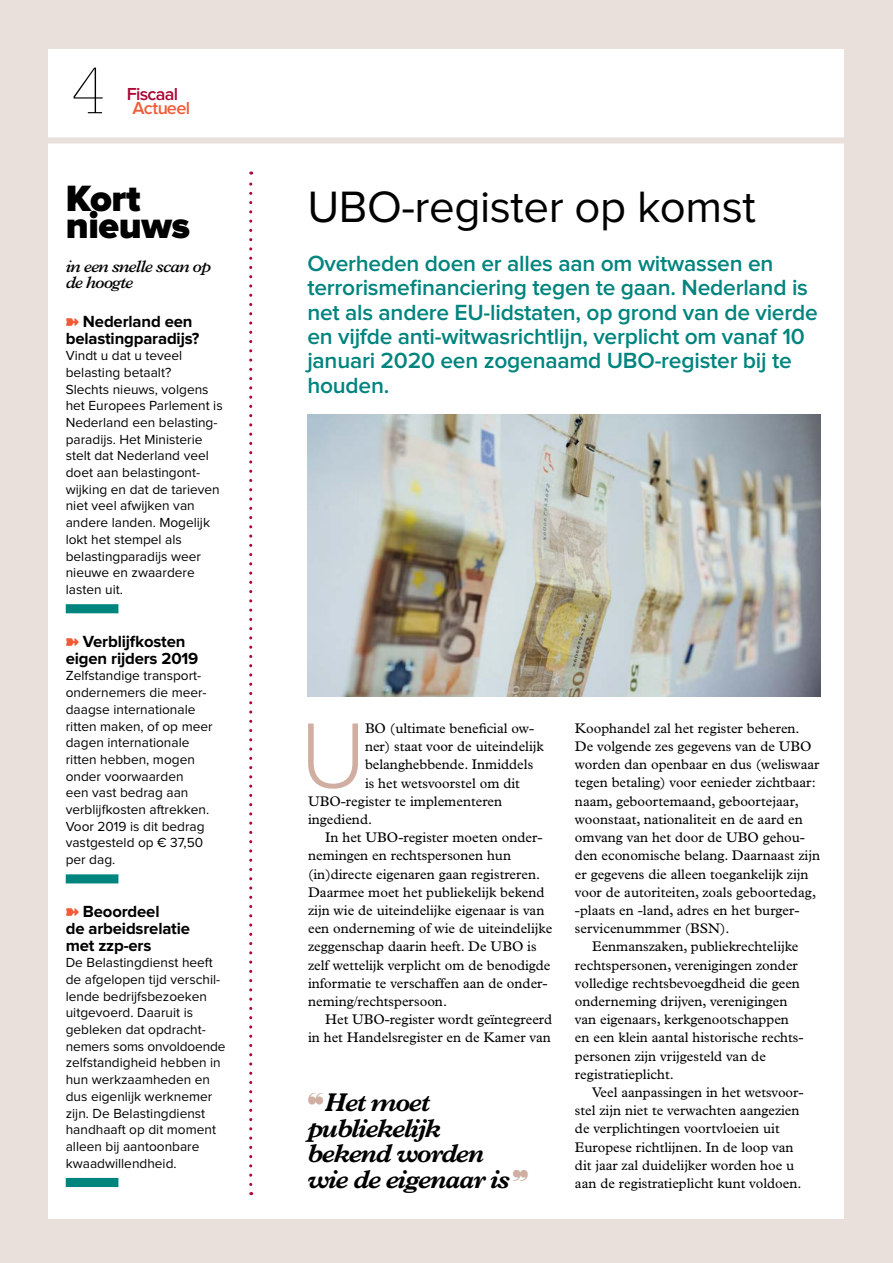
<style>
.page{position:relative;width:893px;height:1263px;background:#e9dfdb}
.page>*{position:absolute;margin:0;border:0;box-sizing:border-box;transform-origin:0 0}
.t1{font:300 96px "Proxima Nova";color:#d0afa2}
.t2{font:100 63.75px "Glypha LT Std";color:#000}
.t3{font:45.6px "Proxima Nova";letter-spacing:-.01em;color:#000}
.t4{font:900 37.95px/27.3px "Proxima Nova";letter-spacing:-.01em;color:#000}
.t5{font:italic 700 25.8px/25.8px "Plantin Std";letter-spacing:-.05em;color:#000}
.t6{font:600 22.8px/24.3px "Proxima Nova";letter-spacing:-.01em;color:#00847e}
.t7{font:600 18px/13.4px "Proxima Nova";letter-spacing:-.04em;color:#ab0635}
.t8{font:700 16.65px/16.6px "Proxima Nova";letter-spacing:-.01em;color:#000}
.t9{font:italic 600 16.65px/16.6px "Plantin Std";letter-spacing:-.05em;color:#000}
.t10{font:14.1px "Plantin Std";color:#000}
.t11{font:13.65px/16.6px "Proxima Nova";color:#000}
.s1{color:#f15b38}
.s2{color:#d0afa2}
</style>
<div class="page">
<div style="left:49px;top:49px;width:795px;height:1170px;background:#fff"></div>
<div style="left:0;top:137px;width:893px;height:6px;background:#e9dfdb"></div>
<svg style="left:249px;top:172px;width:3px;height:1012px"></svg>
<div style="left:66px;top:604px;width:52px;height:9px;background:#00847e"></div>
<div style="left:66px;top:874px;width:52px;height:9px;background:#00847e"></div>
<div style="left:66px;top:1178px;width:52px;height:9px;background:#00847e"></div>
<img style="left:307px;top:414px;width:513px;height:282px">
<p class="t2" style="left:72px;top:54px;width:33px">4</p>
<p class="t7" style="left:132px;top:88px;width:59px;text-indent:-6px">Fiscaal<br><span class="s1">Actueel</span></p>
<p class="t4" style="left:66px;top:186px;width:126px">Kort nieuws</p>
<p class="t9" style="left:66px;top:258px;width:147px">in een snelle scan op de hoogte</p>
<p class="t8" style="left:66px;top:314px;width:135px;text-indent:17px">Nederland een belastingparadijs?</p>
<p class="t11" style="left:66px;top:348px;width:158px">Vindt u dat u teveel belasting betaalt?<br>Slechts nieuws, volgens het Europees Parlement is<br>Nederland een belasting&shy;paradijs. Het Ministerie stelt dat Nederland veel doet aan belastingont&shy;wijking en dat de tarieven niet veel afwijken van andere landen. Mogelijk lokt het stempel als belastingparadijs weer nieuwe en zwaardere lasten uit.</p>
<p class="t8" style="left:66px;top:634px;width:134px;text-align:center">Verblijfkosten eigen rijders 2019</p>
<p class="t11" style="left:66px;top:668px;width:148px">Zelfstandige transport&shy;ondernemers die meer&shy;daagse internationale ritten maken, of op meer dagen internationale ritten hebben, mogen onder voorwaarden<br>een vast bedrag aan verblijfkosten aftrekken.<br>Voor 2019 is dit bedrag vastgesteld op € 37,50 per dag.</p>
<p class="t8" style="left:66px;top:904px;width:126px;text-indent:17px">Beoordeel<br>de arbeidsrelatie met zzp-ers</p>
<p class="t11" style="left:66px;top:955px;width:161px">De Belastingdienst heeft de afgelopen tijd verschil&shy;lende bedrijfsbezoeken uitgevoerd. Daaruit is gebleken dat opdracht&shy;nemers soms onvoldoende zelfstandigheid hebben in hun werkzaamheden en dus eigenlijk werknemer zijn. De Belastingdienst handhaaft op dit moment alleen bij aantoonbare kwaadwillendheid.</p>
<p class="t3" style="left:307px;top:186px;width:450px">UBO-register op komst</p>
<p class="t6" style="left:307px;top:252px;width:512px">Overheden doen er alles aan om witwassen en terrorismefinanciering tegen te gaan. Nederland is net als andere EU-lidstaten, op grond van de vierde en vijfde anti-witwasrichtlijn, verplicht om vanaf 10 januari 2020 een zogenaamd UBO-register bij te houden.</p>
<p class="t1" style="left:300px;top:712px;width:67px">U</p>
<p class="t10" style="left:365px;top:720px;width:171px">BO (ultimate beneficial ow-</p>
<p class="t10" style="left:365px;top:738px;width:180px">ner) staat voor de uiteindelijk</p>
<p class="t10" style="left:365px;top:756px;width:170px">belanghebbende. Inmiddels</p>
<p class="t10" style="left:365px;top:775px;width:156px">is het wetsvoorstel om dit</p>
<p class="t10" style="left:308px;top:793px;width:196px">UBO-register te implementeren</p>
<p class="t10" style="left:308px;top:811px;width:66px">ingediend.</p>
<p class="t10" style="left:325px;top:829px;width:219px">In het UBO-register moeten onder-</p>
<p class="t10" style="left:308px;top:847px;width:204px">nemingen en rechtspersonen hun</p>
<p class="t10" style="left:308px;top:866px;width:234px">(in)directe eigenaren gaan registreren.</p>
<p class="t10" style="left:308px;top:884px;width:238px">Daarmee moet het publiekelijk bekend</p>
<p class="t10" style="left:308px;top:902px;width:238px">zijn wie de uiteindelijke eigenaar is van</p>
<p class="t10" style="left:308px;top:920px;width:246px">een onderneming of wie de uiteindelijke</p>
<p class="t10" style="left:308px;top:938px;width:230px">zeggenschap daarin heeft. De UBO is</p>
<p class="t10" style="left:308px;top:957px;width:244px">zelf wettelijk verplicht om de benodigde</p>
<p class="t10" style="left:308px;top:975px;width:241px">informatie te verschaffen aan de onder-</p>
<p class="t10" style="left:308px;top:993px;width:140px">neming/rechtspersoon.</p>
<p class="t10" style="left:325px;top:1011px;width:228px">Het UBO-register wordt geïntegreerd</p>
<p class="t10" style="left:308px;top:1030px;width:244px">in het Handelsregister en de Kamer van</p>
<p class="t5" style="left:307px;top:1089px;width:204px"><span class="s2">❝</span>Het moet publiekelijk bekend worden wie de eigenaar is</p>
<p class="t10" style="left:575px;top:720px;width:226px">Koophandel zal het register beheren.</p>
<p class="t10" style="left:575px;top:738px;width:238px">De volgende zes gegevens van de UBO</p>
<p class="t10" style="left:575px;top:756px;width:246px">worden dan openbaar en dus (weliswaar</p>
<p class="t10" style="left:575px;top:775px;width:242px">tegen betaling) voor eenieder zichtbaar:</p>
<p class="t10" style="left:575px;top:793px;width:226px">naam, geboortemaand, geboortejaar,</p>
<p class="t10" style="left:575px;top:811px;width:229px">woonstaat, nationaliteit en de aard en</p>
<p class="t10" style="left:575px;top:829px;width:232px">omvang van het door de UBO gehou-</p>
<p class="t10" style="left:575px;top:847px;width:247px">den economische belang. Daarnaast zijn</p>
<p class="t10" style="left:575px;top:866px;width:235px">er gegevens die alleen toegankelijk zijn</p>
<p class="t10" style="left:575px;top:884px;width:243px">voor de autoriteiten, zoals geboortedag,</p>
<p class="t10" style="left:575px;top:902px;width:226px">-plaats en -land, adres en het burger-</p>
<p class="t10" style="left:575px;top:920px;width:156px">servicenummmer (BSN).</p>
<p class="t10" style="left:592px;top:938px;width:208px">Eenmanszaken, publiekrechtelijke</p>
<p class="t10" style="left:575px;top:957px;width:224px">rechtspersonen, verenigingen zonder</p>
<p class="t10" style="left:575px;top:975px;width:227px">volledige rechtsbevoegdheid die geen</p>
<p class="t10" style="left:575px;top:993px;width:214px">onderneming drijven, verenigingen</p>
<p class="t10" style="left:575px;top:1011px;width:216px">van eigenaars, kerkgenootschappen</p>
<p class="t10" style="left:575px;top:1029px;width:230px">en een klein aantal historische rechts-</p>
<p class="t10" style="left:575px;top:1048px;width:192px">personen zijn vrijgesteld van de</p>
<p class="t10" style="left:575px;top:1066px;width:100px">registratieplicht.</p>
<p class="t10" style="left:592px;top:1084px;width:213px">Veel aanpassingen in het wetsvoor-</p>
<p class="t10" style="left:575px;top:1102px;width:226px">stel zijn niet te verwachten aangezien</p>
<p class="t10" style="left:575px;top:1120px;width:206px">de verplichtingen voortvloeien uit</p>
<p class="t10" style="left:575px;top:1139px;width:220px">Europese richtlijnen. In de loop van</p>
<p class="t10" style="left:575px;top:1157px;width:221px">dit jaar zal duidelijker worden hoe u</p>
<p class="t10" style="left:575px;top:1175px;width:228px">aan de registratieplicht kunt voldoen.</p>
</div>
